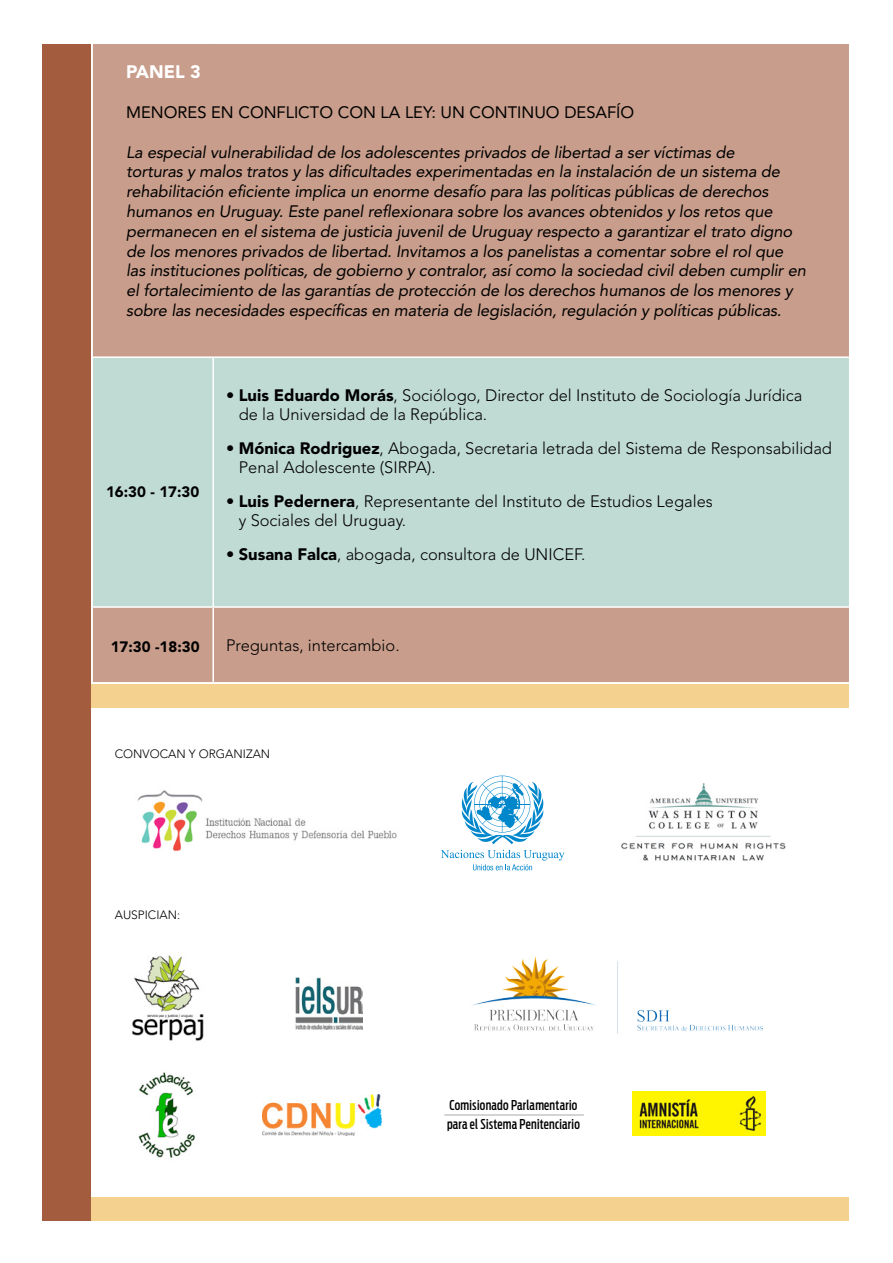
<style>
.page{position:relative;width:893px;height:1263px;background:#fff}
.page>*{position:absolute;margin:0;border:0;box-sizing:border-box;transform-origin:0 0}
.t1{font:900 18px "Avenir LT Std";color:#fff}
.t2{font:italic 16.5px/19.8px "Avenir LT Std";letter-spacing:-.01em;color:#000}
.t3{font:300 16.5px/18.9px "Avenir LT Std";color:#000}
.t4{font:16.5px "Avenir LT Std";color:#000}
.t5{font:900 15px "Avenir LT Std";color:#000}
.t6{font:500 13.5px/19.2px "Antenna Extra Cond";letter-spacing:.02em;color:#000}
.t7{font:300 12px "Avenir LT Std";color:#000}
.s1{font-weight:900}
</style>
<div class="page">
<div style="left:85px;top:685px;width:764px;height:23px;background:#f5d18f"></div>
<div style="left:93px;top:44px;width:756px;height:638px;background:#c89d8b"></div>
<div style="left:93px;top:358px;width:756px;height:248px;background:#c0dad4"></div>
<hr style="left:91px;top:356px;width:122px;height:2px;background:#fff">
<hr style="left:213px;top:356px;width:637px;height:2px;background:#fff">
<hr style="left:212px;top:358px;width:2px;height:248px;background:#fff">
<hr style="left:213px;top:606px;width:637px;height:2px;background:#fff">
<hr style="left:91px;top:606px;width:122px;height:2px;background:#fff">
<hr style="left:212px;top:608px;width:2px;height:74px;background:#fff">
<div style="left:43px;top:44px;width:48px;height:1176px;background:#a35c3d"></div>
<svg style="left:461px;top:775px;width:83px;height:69px"></svg>
<svg style="left:441px;top:850px;width:123px;height:20px"></svg>
<img style="left:137px;top:790px;width:260px;height:61px">
<img style="left:473px;top:956px;width:290px;height:78px">
<img style="left:132px;top:956px;width:72px;height:85px">
<img style="left:262px;top:1095px;width:120px;height:40px">
<img style="left:294px;top:977px;width:69px;height:52px">
<img style="left:633px;top:1092px;width:133px;height:43px">
<img style="left:138px;top:1072px;width:57px;height:86px">
<div style="left:91px;top:1197px;width:758px;height:23px;background:#f5d18f"></div>
<img style="left:622px;top:784px;width:164px;height:77px">
<hr style="left:444px;top:1114px;width:140px;height:1px;background:#a7a9ac">
<p class="t1" style="left:126px;top:61px;width:76px">Panel 3</p>
<p class="t4" style="left:126px;top:103px;width:510px">M ENORES EN CONFLICTO CON LA LEY: UN CONTINUO DESAFÍO</p>
<p class="t2" style="left:126px;top:142px;width:681px">La especial vulnerabilidad de los adolescentes privados de libertad a ser víctimas de<br>torturas y malos tratos y las dificultades experimentadas en la instalación de un sistema de rehabilitación eficiente implica un enorme desafío para las políticas públicas de derechos humanos en Uruguay. Este panel reflexionara sobre los avances obtenidos y los retos que permanecen en el sistema de justicia juvenil de Uruguay respecto a garantizar el trato digno de los menores privados de libertad. Invitamos a los panelistas a comentar sobre el rol que las instituciones políticas, de gobierno y contralor, así como la sociedad civil deben cumplir en el fortalecimiento de las garantías de protección de los derechos humanos de los menores y sobre las necesidades específicas en materia de legislación, regulación y políticas públicas.</p>
<p class="t5" style="left:106px;top:483px;width:95px">16:30 - 17:30</p>
<p class="t3" style="left:239px;top:386px;width:565px;text-indent:-13px"><span class="s1">• Luis Eduardo Morás</span>, Sociólogo, Director del Instituto de Sociología Jurídica de la Universidad de la República.</p>
<p class="t3" style="left:239px;top:439px;width:595px;text-indent:-13px"><span class="s1">• Mónica Rodriguez</span>, Abogada, Secretaria letrada del Sistema de Responsabilidad<br>Penal Adolescente (SIRPA).</p>
<p class="t3" style="left:239px;top:492px;width:476px;text-indent:-13px"><span class="s1">• Luis Pedernera</span>, Representante del Instituto de Estudios Legales y Sociales del Uruguay.</p>
<p class="t3" style="left:226px;top:545px;width:361px"><span class="s1">• Susana Falca</span>, abogada, consultora de UNICEF.</p>
<p class="t5" style="left:111px;top:638px;width:90px">17:30 -18:30</p>
<p class="t3" style="left:226px;top:636px;width:175px">Preguntas, intercambio.</p>
<p class="t7" style="left:115px;top:747px;width:54px">Convocan</p>
<p class="t7" style="left:189px;top:747px;width:73px">y Organizan</p>
<p class="t7" style="left:115px;top:908px;width:67px">AUSPICIAN:</p>
<p class="t6" style="left:447px;top:1095px;width:134px">Comisionado Parlamentario para el Sistema Penitenciario</p>
</div>
